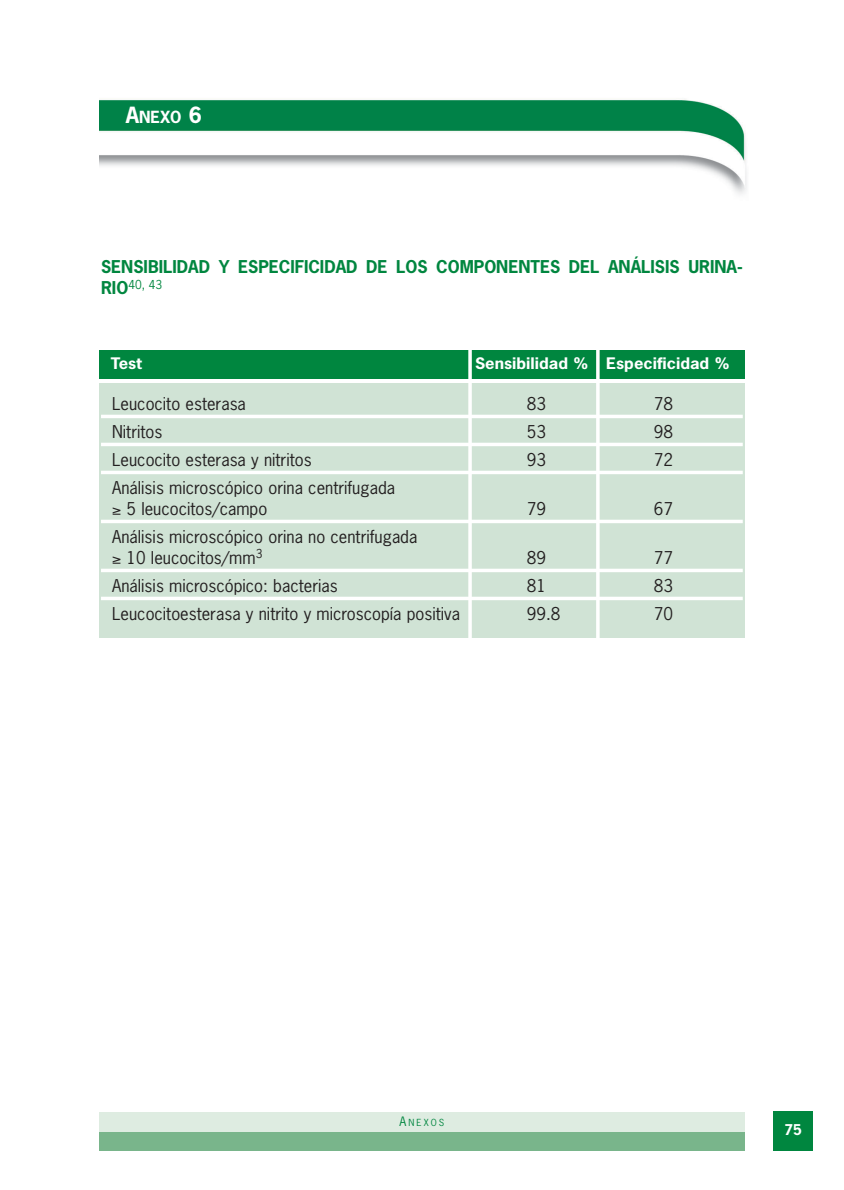
<style>
.page{position:relative;width:844px;height:1190px;background:#fff}
.page>*{position:absolute;margin:0;border:0;box-sizing:border-box;transform-origin:0 0}
.t1{font:16.62px/21px "News Gothic";color:#231f20}
.t2{font:700 16.62px "News Gothic";color:#00863f}
.t3{font:700 15.75px "News Gothic";color:#fff}
.t4{font:700 15.05px "News Gothic";color:#fff;scale:1.11 1}
.t5{font:700 14px "News Gothic";color:#fff}
.t6{font:11.72px "News Gothic";color:#00863f}
.t7{font:9.1px "News Gothic";letter-spacing:.23em;color:#00863f}
.s1{font-size:21px}
.s2{font-weight:700;font-size:16.62px}
.s3{font-size:12.25px}
</style>
<div class="page">
<div style="left:773px;top:1111px;width:40px;height:40px;background:#00863f"></div>
<div style="left:99px;top:1131px;width:645px;height:20px;background:#79b58b"></div>
<div style="left:99px;top:1112px;width:645px;height:19px;background:#deece1"></div>
<img style="left:99px;top:99px;width:648px;height:95px">
<div style="left:99px;top:350px;width:645px;height:29px;background:#00863f"></div>
<div style="left:99px;top:384px;width:645px;height:254px;background:#d0e3d5"></div>
<hr style="left:101px;top:415px;width:641px;height:3px;background:#fff">
<hr style="left:101px;top:443px;width:641px;height:3px;background:#fff">
<hr style="left:101px;top:471px;width:641px;height:3px;background:#fff">
<hr style="left:101px;top:520px;width:641px;height:3px;background:#fff">
<hr style="left:101px;top:569px;width:641px;height:3px;background:#fff">
<hr style="left:101px;top:597px;width:641px;height:3px;background:#fff">
<svg style="left:468px;top:350px;width:4px;height:288px"></svg>
<hr style="left:596px;top:342px;width:3px;height:298px;background:#fff">
<p class="t3" style="left:126px;top:110px;width:77px"><span class="s1">A</span>NEXO <span class="s1">6</span></p>
<p class="t2" style="left:101px;top:260px;width:643px">SENSIBILIDAD Y ESPECIFICIDAD DE LOS COMPONENTES DEL ANÁLISIS URINA-</p>
<p class="t6" style="left:101px;top:280px;width:63px"><span class="s2">RIO</span>40, 43</p>
<p class="t4" style="left:111px;top:357px;width:29px">Test</p>
<p class="t4" style="left:475px;top:357px;width:230px">Sensibilidad % Especificidad %</p>
<p class="t1" style="left:112px;top:394px;width:135px">Leucocito esterasa</p>
<p class="t1" style="left:527px;top:394px;width:21px">83</p>
<p class="t1" style="left:653px;top:394px;width:21px">78</p>
<p class="t1" style="left:112px;top:422px;width:52px">Nitritos</p>
<p class="t1" style="left:527px;top:422px;width:21px">53</p>
<p class="t1" style="left:653px;top:422px;width:21px">98</p>
<p class="t1" style="left:112px;top:450px;width:201px">Leucocito esterasa y nitritos</p>
<p class="t1" style="left:527px;top:450px;width:21px">93</p>
<p class="t1" style="left:653px;top:450px;width:21px">72</p>
<p class="t1" style="left:112px;top:478px;width:284px">Análisis microscópico orina centrifugada ≥ 5 leucocitos/campo</p>
<p class="t1" style="left:527px;top:499px;width:21px">79</p>
<p class="t1" style="left:653px;top:499px;width:21px">67</p>
<p class="t1" style="left:112px;top:527px;width:307px">Análisis microscópico orina no centrifugada ≥ 10 leucocitos/mm<sup>3</sup></p>
<p class="t1" style="left:527px;top:548px;width:21px">89</p>
<p class="t1" style="left:653px;top:548px;width:21px">77</p>
<p class="t1" style="left:112px;top:576px;width:227px">Análisis microscópico: bacterias</p>
<p class="t1" style="left:527px;top:576px;width:21px">81</p>
<p class="t1" style="left:653px;top:576px;width:21px">83</p>
<p class="t1" style="left:112px;top:604px;width:349px">Leucocitoesterasa y nitrito y microscopía positiva</p>
<p class="t1" style="left:527px;top:604px;width:35px">99.8</p>
<p class="t1" style="left:653px;top:604px;width:21px">70</p>
<p class="t7" style="left:399px;top:1119px;width:46px"><span class="s3">A</span>NEXOS</p>
<p class="t5" style="left:784px;top:1124px;width:19px">75</p>
</div>
